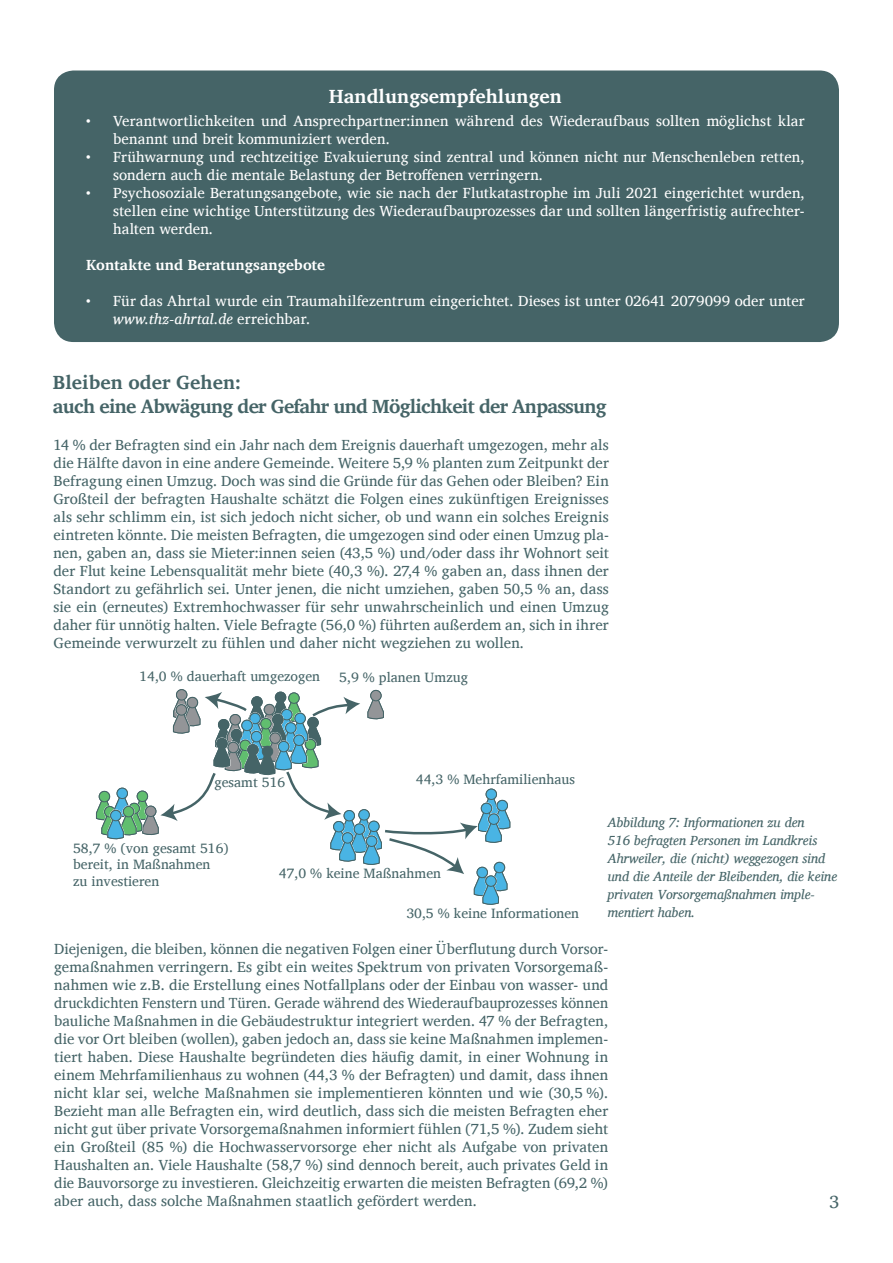
<style>
.page{position:relative;width:893px;height:1263px;background:#fff}
.page>*{position:absolute;margin:0;border:0;box-sizing:border-box;transform-origin:0 0}
.t1{font:700 19.5px/24px "Charis SIL";letter-spacing:-.04em;color:#456467}
.t2{font:700 19.5px "Charis SIL";color:#fff}
.t3{font:18px "Charis SIL";color:#456467}
.t4{font:15px/18px "Charis SIL";letter-spacing:.01em;color:#456467;text-align:justify}
.t5{font:15px/18px "Charis SIL";letter-spacing:.01em;color:#fff}
.t6{font:700 15px "Charis SIL";letter-spacing:.005em;color:#fff}
.t7{font:13.95px/16.6px "Charis SIL";color:#456467}
.t8{font:italic 13.5px/18px "Charis SIL";color:#456467}
.s1{font-style:italic}
</style>
<div class="page">
<div style="left:56px;top:72px;width:781px;height:269px;background:#456467;border-radius:18px"></div>
<div style="left:54px;top:71px;width:785px;height:271px;border:3px solid #456467;border-radius:18px"></div>
<svg style="left:95px;top:689px;width:416px;height:216px"></svg>
<div style="left:217px;top:738px;width:10px;height:11px;background:#456467;border-radius:50%"></div>
<div style="left:216px;top:738px;width:12px;height:11px;border:1px solid #456467;border-radius:50%"></div>
<p class="t2" style="left:329px;top:84px;width:235px">Handlungsempfehlungen</p>
<p class="t5" style="left:113px;top:112px;width:693px;text-indent:-27px">• Verantwortlichkeiten und Ansprechpartner:innen während des Wiederaufbaus sollten möglichst klar benannt und breit kommuniziert werden.</p>
<p class="t5" style="left:113px;top:148px;width:693px;text-indent:-27px">• Frühwarnung und rechtzeitige Evakuierung sind zentral und können nicht nur Menschenleben retten, sondern auch die mentale Belastung der Betroffenen verringern.</p>
<p class="t5" style="left:113px;top:184px;width:693px;text-align:justify;text-indent:-27px">• Psychosoziale Beratungsangebote, wie sie nach der Flutkatastrophe im Juli 2021 eingerichtet wurden, stellen eine wichtige Unterstützung des Wiederaufbauprozesses dar und sollten längerfristig aufrechter&shy;halten werden.</p>
<p class="t6" style="left:86px;top:256px;width:241px">Kontakte und Beratungsangebote</p>
<p class="t5" style="left:113px;top:292px;width:693px;text-indent:-27px">• Für das Ahrtal wurde ein Traumahilfezentrum eingerichtet. Dieses ist unter 02641 2079099 oder unter <span class="s1">www.thz-ahrtal.de</span> erreichbar.</p>
<p class="t1" style="left:53px;top:370px;width:555px">Bleiben oder Gehen:<br>auch eine Abwägung der Gefahr und Möglichkeit der Anpassung</p>
<p class="t4" style="left:54px;top:436px;width:557px">14 % der Befragten sind ein Jahr nach dem Ereignis dauerhaft umgezogen, mehr als die Hälfte davon in eine andere Gemeinde. Weitere 5,9 % planten zum Zeitpunkt der Befragung einen Umzug. Doch was sind die Gründe für das Gehen oder Bleiben? Ein Großteil der befragten Haushalte schätzt die Folgen eines zukünftigen Ereignisses als sehr schlimm ein, ist sich jedoch nicht sicher, ob und wann ein solches Ereignis eintreten könnte. Die meisten Befragten, die umgezogen sind oder einen Umzug pla&shy;nen, gaben an, dass sie Mieter:innen seien (43,5 %) und/oder dass ihr Wohnort seit der Flut keine Lebensqualität mehr biete (40,3 %). 27,4 % gaben an, dass ihnen der Standort zu gefährlich sei. Unter jenen, die nicht umziehen, gaben 50,5 % an, dass sie ein (erneutes) Extremhochwasser für sehr unwahrscheinlich und einen Umzug daher für unnötig halten. Viele Befragte (56,0 %) führten außerdem an, sich in ihrer Gemeinde verwurzelt zu fühlen und daher nicht wegziehen zu wollen.</p>
<p class="t7" style="left:139px;top:668px;width:182px">14,0 % dauerhaft umgezogen</p>
<p class="t7" style="left:339px;top:669px;width:130px">5,9 % planen Umzug</p>
<p class="t7" style="left:214px;top:774px;width:72px">gesamt 516</p>
<p class="t7" style="left:416px;top:771px;width:161px">44,3 % Mehrfamilienhaus</p>
<p class="t8" style="left:608px;top:814px;width:231px">Abbildung 7: Informationen zu den<br>516 befragten Personen im Landkreis Ahrweiler, die (nicht) weggezogen sind und die Anteile der Bleibenden, die keine privaten Vorsorgemaßnahmen imple&shy;mentiert haben.</p>
<p class="t4" style="left:54px;top:940px;width:556px">Diejenigen, die bleiben, können die negativen Folgen einer Überflutung durch Vorsor&shy;gemaßnahmen verringern. Es gibt ein weites Spektrum von privaten Vorsorgemaß&shy;nahmen wie z.B. die Erstellung eines Notfallplans oder der Einbau von wasser- und druckdichten Fenstern und Türen. Gerade während des Wiederaufbauprozesses können bauliche Maßnahmen in die Gebäudestruktur integriert werden. 47 % der Befragten, die vor Ort bleiben (wollen), gaben jedoch an, dass sie keine Maßnahmen implemen&shy;tiert haben. Diese Haushalte begründeten dies häufig damit, in einer Wohnung in einem Mehrfamilienhaus zu wohnen (44,3 % der Befragten) und damit, dass ihnen nicht klar sei, welche Maßnahmen sie implementieren könnten und wie (30,5 %).<br>Bezieht man alle Befragten ein, wird deutlich, dass sich die meisten Befragten eher nicht gut über private Vorsorgemaßnahmen informiert fühlen (71,5 %). Zudem sieht ein Großteil (85 %) die Hochwasservorsorge eher nicht als Aufgabe von privaten Haushalten an. Viele Haushalte (58,7 %) sind dennoch bereit, auch privates Geld in die Bauvorsorge zu investieren. Gleichzeitig erwarten die meisten Befragten (69,2 %) aber auch, dass solche Maßnahmen staatlich gefördert werden.</p>
<p class="t7" style="left:73px;top:839px;width:157px">58,7 % (von gesamt 516) bereit, in Maßnahmen<br>zu investieren</p>
<p class="t7" style="left:279px;top:864px;width:164px">47,0 % keine Maßnahmen</p>
<p class="t7" style="left:406px;top:905px;width:174px">30,5 % keine Informationen</p>
<p class="t3" style="left:829px;top:1191px;width:12px">3</p>
</div>
